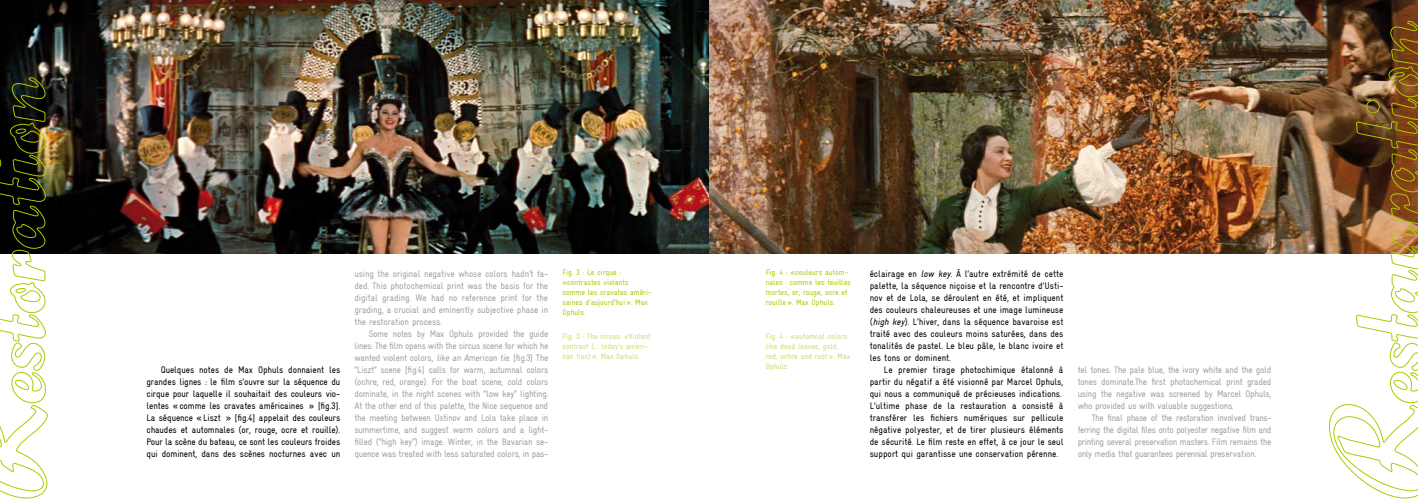
<style>
.page{position:relative;width:1418px;height:499px;background:#fff}
.page>*{position:absolute;margin:0;border:0;box-sizing:border-box;transform-origin:0 0}
.t1{font:condensed 9.5px/12px "Gravur";letter-spacing:-.03em;color:#a1a2a4;text-align:justify}
.t2{font:condensed 9.5px/12px "Gravur";color:#000;text-align:justify}
.t3{font:condensed 8px/10px "Gravur";color:#b1c800}
.t4{font:condensed 8px/10px "Gravur";color:#cfdb75}
.s1{font-style:italic}
.s2{font-size:9.2px}
</style>
<div class="page">
<img style="left:0;top:0;width:1417px;height:254px">
<img style="left:1328px;top:21px;width:89px;height:477px">
<svg style="left:0;top:77px;width:48px;height:421px"></svg>
<p class="t2" style="left:146px;top:363px;width:195px;text-indent:14px">Quelques notes de Max Ophuls donnaient les grandes lignes : le film s’ouvre sur la séquence du cirque pour laquelle il souhaitait des couleurs vio&shy;lentes «comme les cravates américaines » [fig.3].<br>La séquence «Liszt » [fig.4] appelait des couleurs chaudes et automnales (or, rouge, ocre et rouille).<br>Pour la scène du bateau, ce sont les couleurs froides qui dominent, dans des scènes nocturnes avec un</p>
<p class="t1" style="left:354px;top:267px;width:195px">using the original negative whose colors hadn’t fa&shy;ded. This photochemical print was the basis for the digital grading. We had no reference print for the grading, a crucial and eminently subjective phase in the restoration process.</p>
<p class="t1" style="left:354px;top:327px;width:195px;text-indent:14px">Some notes by Max Ophuls provided the guide lines: The film opens with the circus scene for which he wanted violent colors, <span class="s1">like an American tie</span>. [fig.3] The “Liszt” scene [fig.4] calls for warm, autumnal colors (ochre, red, orange). For the boat scene, cold colors dominate, in the night scenes with “low key” lighting.<br>At the other end of this palette, the Nice sequence and the meeting between Ustinov and Lola take place in summertime, and suggest warm colors and a light&shy;filled (“high key”) image. Winter, in the Bavarian se&shy;quence was treated with less saturated colors, in pas-</p>
<p class="t3" style="left:562px;top:267px;width:90px">Fig. 3 : Le cirque : «contrastes violents comme les cravates améri&shy;caines d’aujourd’hui». Max<br>Ophuls.</p>
<p class="t4" style="left:562px;top:331px;width:90px">Fig. 3 : The circus: «Violent contrast (... today’s ameri&shy;can ties)». Max Ophuls.</p>
<p class="t3" style="left:765px;top:267px;width:87px">Fig. 4 : «couleurs autom&shy;nales : comme les feuilles mortes, or, rouge, ocre et rouille». Max Ophuls.</p>
<p class="t4" style="left:765px;top:331px;width:86px">Fig. 4 : «automnal colors: like dead leaves, gold, red, ochre and rust». Max<br>Ophuls</p>
<p class="t2" style="left:869px;top:267px;width:195px">éclairage en <span class="s1">low key</span>. <span class="s2">À</span> l’autre extrémité de cette palette, la séquence niçoise et la rencontre d’Usti&shy;nov et de Lola, se déroulent en été, et impliquent des couleurs chaleureuses et une image lumineuse (<span class="s1">high key</span>). L’hiver, dans la séquence bavaroise est traité avec des couleurs moins saturées, dans des tonalités de pastel. Le bleu pâle, le blanc ivoire et les tons or dominent.</p>
<p class="t2" style="left:869px;top:363px;width:195px;text-align:left;text-indent:14px">Le premier tirage photochimique étalonné à partir du négatif a été visionné par Marcel Ophuls, qui nous a communiqué de précieuses indications.<br>L’ultime phase de la restauration a consisté à transférer les fichiers numériques sur pellicule négative polyester, et de tirer plusieurs éléments de sécurité. Le film reste en effet, à ce jour le seul support qui garantisse une conservation pérenne.</p>
<p class="t1" style="left:1077px;top:363px;width:195px">tel tones. The pale blue, the ivory white and the gold tones dominate.The first photochemical print graded using the negative was screened by Marcel Ophuls, who provided us with valuable suggestions.</p>
<p class="t1" style="left:1077px;top:411px;width:195px;text-indent:14px">The final phase of the restoration involved trans&shy;ferring the digital files onto polyester negative film and printing several preservation masters. Film remains the only media that guarantees perennial preservation.</p>
</div>
